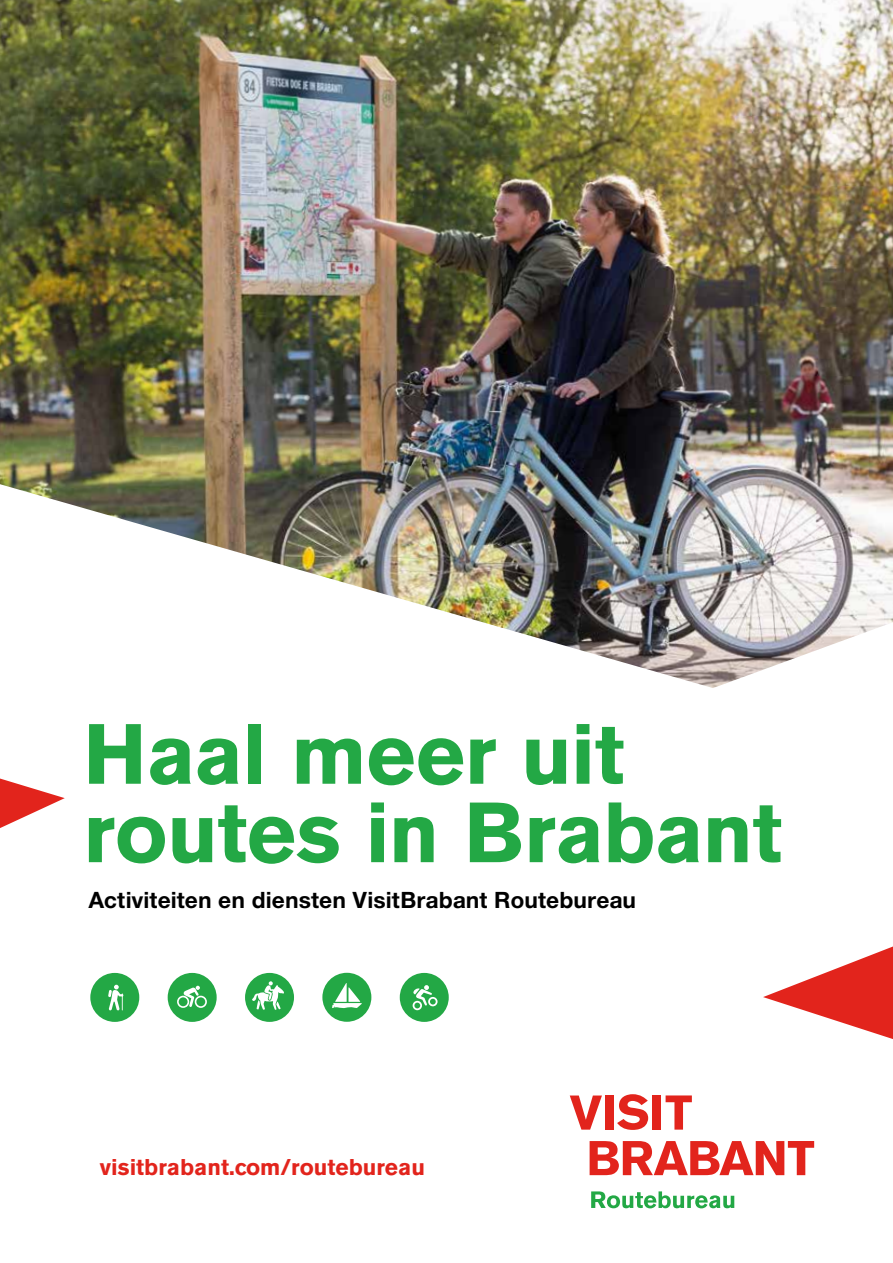
<style>
.page{position:relative;width:893px;height:1263px;background:#fff}
.page>*{position:absolute;margin:0;border:0;box-sizing:border-box;transform-origin:0 0}
.t1{font:700 84.45px/78.4px "Akzidenz Grotesk BE";letter-spacing:-.01em;color:#23a845}
.t2{font:700 24.15px "Nimbus San Nov";letter-spacing:.01em;color:#000}
.t3{font:700 22.65px "Akzidenz Grotesk BE";color:#e2241c}
</style>
<div class="page">
<svg style="left:590px;top:1141px;width:224px;height:34px"></svg>
<div style="left:653px;top:1095px;width:8px;height:34px;background:#e2241c"></div>
<svg style="left:666px;top:1095px;width:26px;height:34px"></svg>
<div style="left:605px;top:1095px;width:9px;height:34px;background:#e2241c"></div>
<svg style="left:617px;top:1094px;width:31px;height:36px"></svg>
<svg style="left:570px;top:1095px;width:32px;height:34px"></svg>
<svg style="left:591px;top:1191px;width:143px;height:17px"></svg>
<img style="left:0;top:0;width:893px;height:688px">
<svg style="left:763px;top:946px;width:130px;height:93px"></svg>
<div style="left:245px;top:973px;width:49px;height:49px;background:#23a845;border-radius:50%"></div>
<svg style="left:252px;top:981px;width:32px;height:29px"></svg>
<div style="left:168px;top:973px;width:49px;height:49px;background:#23a845;border-radius:50%"></div>
<svg style="left:177px;top:986px;width:30px;height:22px"></svg>
<div style="left:90px;top:973px;width:49px;height:49px;background:#23a845;border-radius:50%"></div>
<svg style="left:108px;top:985px;width:15px;height:26px"></svg>
<div style="left:400px;top:973px;width:49px;height:49px;background:#23a845;border-radius:50%"></div>
<svg style="left:413px;top:985px;width:25px;height:25px"></svg>
<div style="left:322px;top:973px;width:49px;height:49px;background:#23a845;border-radius:50%"></div>
<svg style="left:332px;top:983px;width:30px;height:25px"></svg>
<svg style="left:0;top:778px;width:65px;height:50px"></svg>
<h1 class="t1" style="left:83px;top:716px;width:700px">Haal meer uit routes in Brabant</h1>
<p class="t2" style="left:88px;top:886px;width:549px">Activiteiten en diensten VisitBrabant Routebureau</p>
<p class="t3" style="left:100px;top:1154px;width:327px">visitbrabant.com/routebureau</p>
</div>
